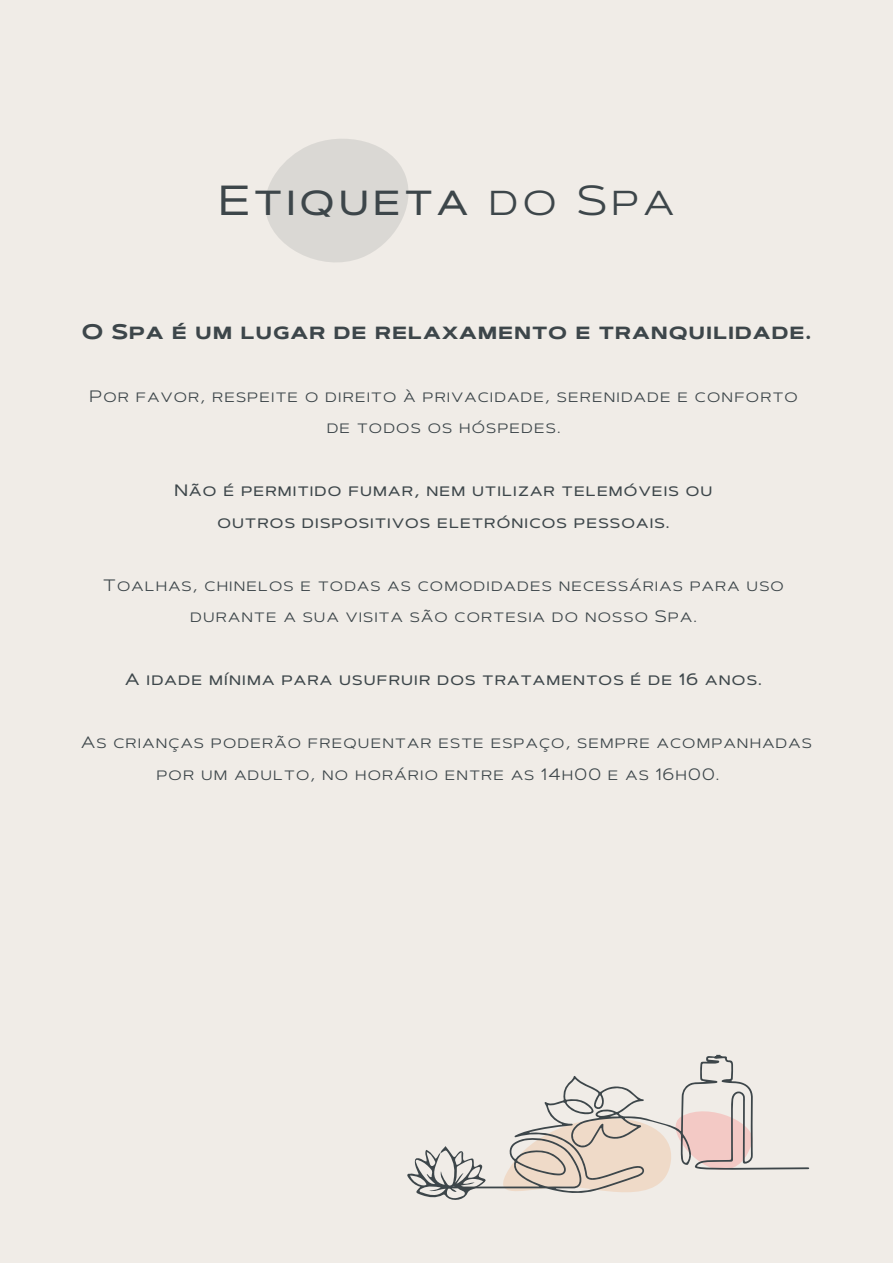
<style>
.page{position:relative;width:893px;height:1263px;background:#fff}
.page>*{position:absolute;margin:0;border:0;box-sizing:border-box;transform-origin:0 0}
.t1{font:500 42px "Artegra Sans Extended SC";letter-spacing:.1em;color:#3d464a}
.t2{font:700 21px "Artegra Sans Extended SC";letter-spacing:.07em;color:#3d464a}
.t3{font:16.5px/31.5px "Artegra Sans Extended SC";letter-spacing:.07em;color:#3d464a;text-align:center}
.t4{font:500 16.5px/31.5px "Artegra Sans Extended SC";letter-spacing:.07em;color:#3d464a;text-align:center}
.s1{font-weight:400}
</style>
<div class="page">
<div style="left:0;top:1px;width:893px;height:1262px;background:#f0ece7"></div>
<svg style="left:488px;top:1055px;width:321px;height:138px"></svg>
<svg style="left:265px;top:139px;width:143px;height:123px"></svg>
<svg style="left:407px;top:1146px;width:81px;height:54px"></svg>
<h1 class="t1" style="left:219px;top:171px;width:457px">Etiqueta <span class="s1">do Spa</span></h1>
<p class="t2" style="left:82px;top:316px;width:730px">O SPA É UM LUGAR DE RELAXAMENTO E TRANQUILIDADE.</p>
<p class="t3" style="left:89px;top:380px;width:710px">Por favor, respeite o direito à privacidade, serenidade e conforto de todos os hóspedes.</p>
<p class="t4" style="left:175px;top:475px;width:539px">Não é permitido fumar, nem utilizar telemóveis ou outros dispositivos eletrónicos pessoais.</p>
<p class="t3" style="left:103px;top:569px;width:682px">Toalhas, chinelos e todas as comodidades necessárias para uso durante a sua visita são cortesia do nosso Spa.</p>
<p class="t4" style="left:125px;top:664px;width:638px">A idade mínima para usufruir dos tratamentos é de 16 anos.</p>
<p class="t3" style="left:156px;top:727px;width:657px;text-align:left;text-indent:-75px">As crianças poderão frequentar este espaço, sempre acompanhadas por um adulto, no horário entre as 14h00 e as 16h00.</p>
</div>
